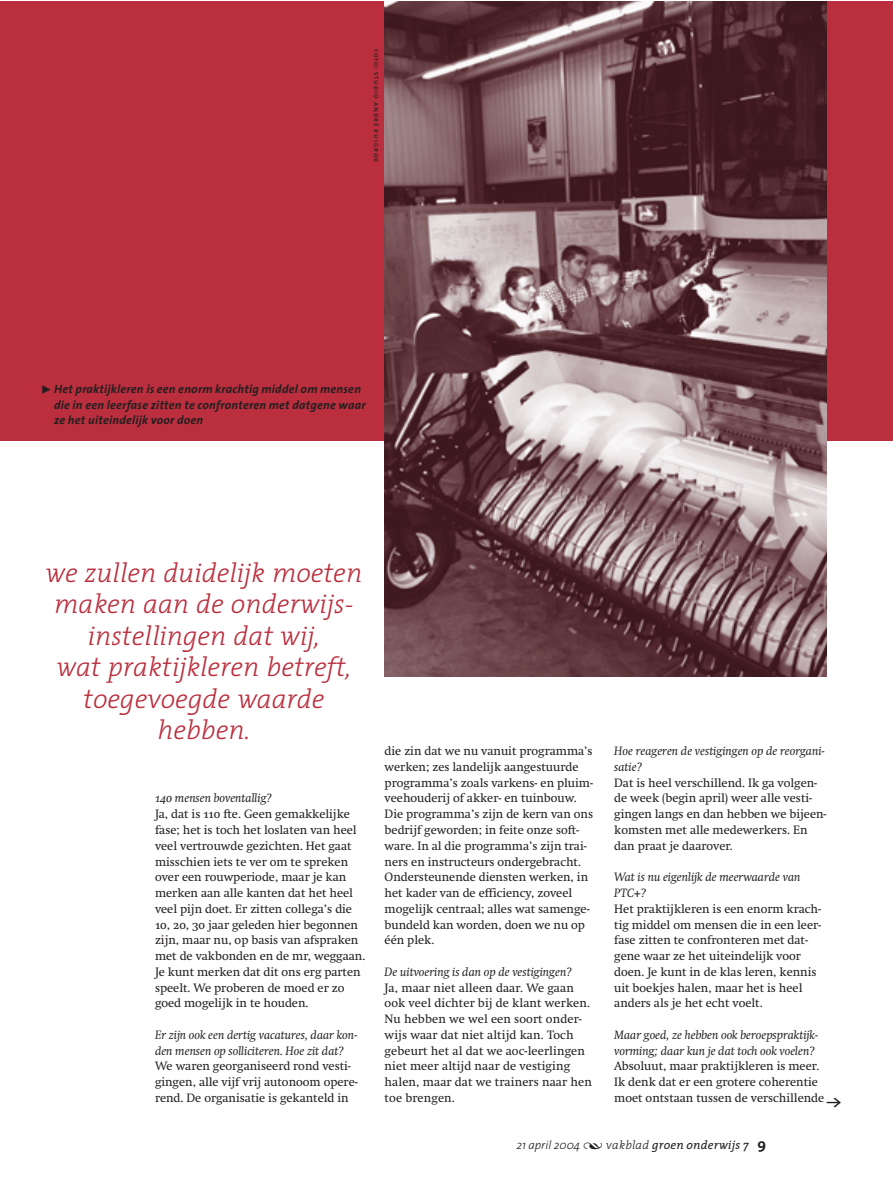
<style>
.page{position:relative;width:893px;height:1191px;background:#fff}
.page>*{position:absolute;margin:0;border:0;box-sizing:border-box;transform-origin:0 0}
.t1{font:italic 300 27px/31.5px "The Serif";color:#ba2e3d;text-align:center}
.t2{font:12px/15.8px "Swift Special";color:#231f1f}
.t3{font:italic 12px/15.8px "Swift Special";color:#231f1f}
.t4{font:italic 700 12px/15.8px "The Sans";letter-spacing:.02em;color:#231f1f}
.t5{font:italic 12px "The Serif";letter-spacing:.02em;color:#231f1f}
.t6{font:12px "The Mix Bold Expert";color:#231f1f;scale:1.24 1}
.t7{font:7.5px "The Sans Caps";letter-spacing:.115em;color:#231f1f}
.s1{font-family:"The Sans Bold Expert";font-weight:400;font-style:normal}
.s2{font-family:"The Sans";font-weight:300}
.s3{font-family:"The Serif Extra Light Expert";font-style:normal}
.s4{font-weight:300}
.s5{font-family:"The Sans";font-weight:700;font-style:normal;font-size:15px}
</style>
<div class="page">
<div style="left:0;top:1px;width:892px;height:440px;background:#ba2e3d"></div>
<img style="left:385px;top:1px;width:442px;height:675px">
<p class="t7" style="left:381px;top:49px;width:115px;rotate:90deg">foto: studio andré ruigrok</p>
<p class="t4" style="left:54px;top:382px;width:313px;text-indent:-14px"><span class="s1">˘</span> Het praktijkleren is een enorm krachtig middel om mensen die in een leerfase zitten te confronteren met datgene waar ze het uiteindelijk voor doen</p>
<h1 class="t1" style="left:46px;top:560px;width:318px">we zullen duidelijk moeten maken aan de onderwijs&shy;instellingen dat wij,<br>wat praktijkleren betreft, toegevoegde waarde hebben.</h1>
<p class="t3" style="left:155px;top:791px;width:119px">140 mensen boventallig?</p>
<p class="t2" style="left:155px;top:807px;width:212px">Ja, dat is 110 fte. Geen gemakkelijke fase; het is toch het loslaten van heel veel vertrouwde gezichten. Het gaat misschien iets te ver om te spreken over een rouwperiode, maar je kan merken aan alle kanten dat het heel veel pijn doet. Er zitten collega’s die 10, 20, 30 jaar geleden hier begonnen zijn, maar nu, op basis van afspraken met de vakbonden en de mr, weggaan.<br>Je kunt merken dat dit ons erg parten speelt. We proberen de moed er zo goed mogelijk in te houden.</p>
<p class="t3" style="left:155px;top:1028px;width:204px">Er zijn ook een dertig vacatures, daar kon&shy;den mensen op solliciteren. Hoe zit dat?</p>
<p class="t2" style="left:155px;top:1059px;width:204px">We waren georganiseerd rond vesti&shy;gingen, alle vijf vrij autonoom opere&shy;rend. De organisatie is gekanteld in</p>
<p class="t2" style="left:385px;top:744px;width:210px">die zin dat we nu vanuit programma’s werken; zes landelijk aangestuurde programma’s zoals varkens- en pluim&shy;veehouderij of akker- en tuinbouw.<br>Die programma’s zijn de kern van ons bedrijf geworden; in feite onze soft&shy;ware. In al die programma’s zijn trai&shy;ners en instructeurs ondergebracht.<br>Ondersteunende diensten werken, in het kader van de efficiency, zoveel mogelijk centraal; alles wat samenge&shy;bundeld kan worden, doen we nu op één plek.</p>
<p class="t3" style="left:385px;top:965px;width:189px">De uitvoering is dan op de vestigingen?</p>
<p class="t2" style="left:385px;top:980px;width:209px">Ja, maar niet alleen daar. We gaan ook veel dichter bij de klant werken.<br>Nu hebben we wel een soort onder&shy;wijs waar dat niet altijd kan. Toch gebeurt het al dat we aoc-leerlingen niet meer altijd naar de vestiging halen, maar dat we trainers naar hen toe brengen.</p>
<p class="t3" style="left:614px;top:744px;width:212px">Hoe reageren de vestigingen op de reorgani&shy;satie?</p>
<p class="t2" style="left:614px;top:776px;width:214px">Dat is heel verschillend. Ik ga volgen&shy;de week (begin april) weer alle vesti&shy;gingen langs en dan hebben we bijeen&shy;komsten met alle medewerkers. En dan praat je daarover.</p>
<p class="t3" style="left:614px;top:870px;width:188px">Wat is nu eigenlijk de meerwaarde van<br>PTC+?</p>
<p class="t2" style="left:614px;top:902px;width:208px">Het praktijkleren is een enorm krach&shy;tig middel om mensen die in een leer&shy;fase zitten te confronteren met dat&shy;gene waar ze het uiteindelijk voor doen. Je kunt in de klas leren, kennis uit boekjes halen, maar het is heel anders als je het echt voelt.</p>
<p class="t3" style="left:614px;top:1028px;width:205px">Maar goed, ze hebben ook beroepspraktijk&shy;vorming; daar kun je dat toch ook voelen?</p>
<p class="t2" style="left:614px;top:1059px;width:212px">Absoluut, maar praktijkleren is meer.<br>Ik denk dat er een grotere coherentie moet ontstaan tussen de verschillende</p>
<p class="t6" style="left:827px;top:1094px;width:14px">Y</p>
<p class="t5" style="left:516px;top:1140px;width:251px"><span class="s2">21 april 2004</span> <span class="s3">Œ</span> <span class="s4">vakblad</span> groen onderwijs 7 <span class="s5">9</span></p>
</div>
